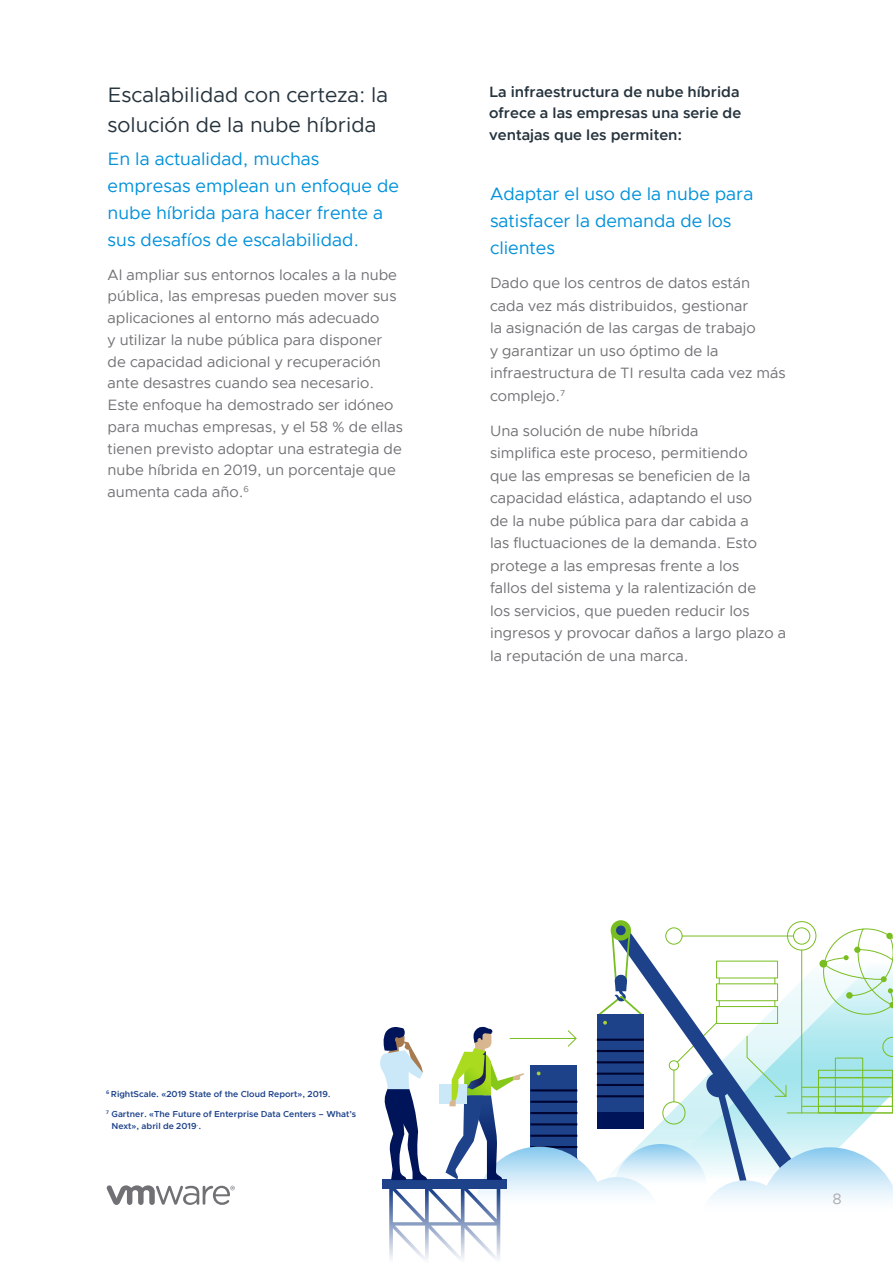
<style>
.page{position:relative;width:893px;height:1263px;background:#fff}
.page>*{position:absolute;margin:0;border:0;box-sizing:border-box;transform-origin:0 0}
.t1{font:21px/30px "Metropolis";color:#25333d}
.t2{font:18px/27px "Metropolis";color:#0091da}
.t3{font:15px/22.5px "Metropolis";color:#717074}
.t4{font:600 15px/21.8px "Metropolis";color:#25333d;text-align:justify}
.t5{font:15px "Metropolis";color:#aaa9ac}
.t6{font:600 8.7px/12px "Metropolis";color:#1d428a}
</style>
<div class="page">
<svg style="left:380px;top:920px;width:513px;height:339px"></svg>
<svg style="left:106px;top:1185px;width:129px;height:19px"></svg>
<h1 class="t1" style="left:108px;top:79px;width:282px">Escalabilidad con certeza: la solución de la nube híbrida</h1>
<p class="t2" style="left:108px;top:145px;width:293px">En la actualidad, muchas empresas emplean un enfoque de nube híbrida para hacer frente a sus desafíos de escalabilidad.</p>
<p class="t3" style="left:108px;top:263px;width:297px;line-height:21.8px">Al ampliar sus entornos locales a la nube pública, las empresas pueden mover sus aplicaciones al entorno más adecuado<br>y utilizar la nube pública para disponer de capacidad adicional y recuperación ante desastres cuando sea necesario.<br>Este enfoque ha demostrado ser idóneo para muchas empresas, y el 58 % de ellas tienen previsto adoptar una estrategia de nube híbrida en 2019, un porcentaje que aumenta cada año.<sup>6</sup></p>
<p class="t4" style="left:489px;top:81px;width:254px">La infraestructura de nube híbrida ofrece a las empresas una serie de ventajas que les permiten:</p>
<p class="t2" style="left:490px;top:180px;width:265px">Adaptar el uso de la nube para satisfacer la demanda de los clientes</p>
<p class="t3" style="left:490px;top:272px;width:297px">Dado que los centros de datos están cada vez más distribuidos, gestionar<br>la asignación de las cargas de trabajo<br>y garantizar un uso óptimo de la infraestructura de TI resulta cada vez más complejo.<sup>7</sup></p>
<p class="t3" style="left:490px;top:419px;width:298px">Una solución de nube híbrida<br>simplifica este proceso, permitiendo<br>que las empresas se beneficien de la capacidad elástica, adaptando el uso<br>de la nube pública para dar cabida a<br>las fluctuaciones de la demanda. Esto protege a las empresas frente a los<br>fallos del sistema y la ralentización de<br>los servicios, que pueden reducir los ingresos y provocar daños a largo plazo a la reputación de una marca.</p>
<p class="t6" style="left:106px;top:1088px;width:226px"><sup>6</sup> RightScale. «2019 State of the Cloud Report», 2019.</p>
<p class="t6" style="left:111px;top:1108px;width:246px;text-indent:-5px"><sup>7</sup> Gartner. «The Future of Enterprise Data Centers – What’s<br>Next», abril de 2019<sup>.</sup>.</p>
<p class="t5" style="left:832px;top:1190px;width:11px">8</p>
</div>
